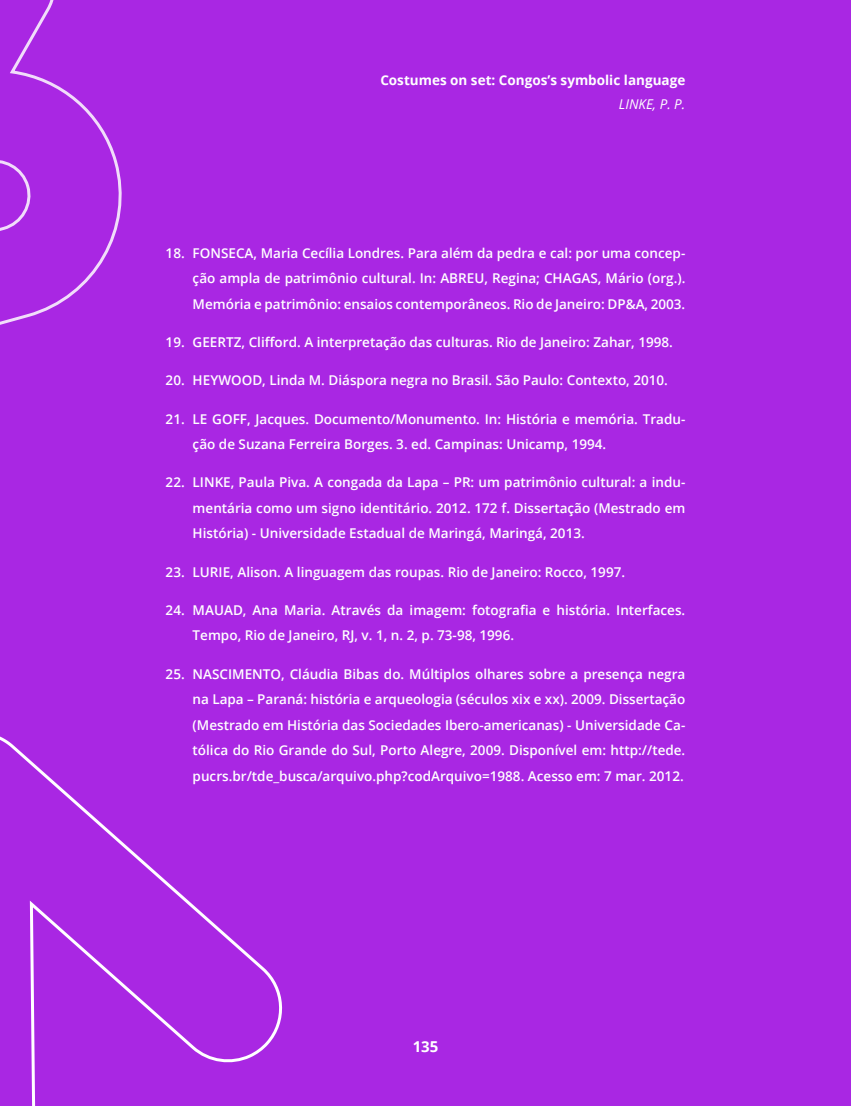
<style>
.page{position:relative;width:851px;height:1106px;background:#fff}
.page>*{position:absolute;margin:0;border:0;box-sizing:border-box;transform-origin:0 0}
.t1{font:700 15px "Open Sans";color:#fff}
.t2{font:600 13.5px/25.5px "Open Sans";color:#fff;text-align:justify}
.t3{font:700 13.5px "Open Sans";color:#fff}
.t4{font:italic 13.5px "Open Sans";color:#fff}
</style>
<div class="page">
<div style="left:0;top:0;width:850px;height:1106px;background:#a927e3"></div>
<svg style="left:0;top:0;width:122px;height:230px"></svg>
<svg style="left:0;top:230px;width:283px;height:876px"></svg>
<p class="t3" style="left:380px;top:70px;width:306px">Costumes on set: Congos’s symbolic language</p>
<p class="t4" style="left:619px;top:95px;width:68px">LINKE, P. P.</p>
<p class="t2" style="left:193px;top:240px;width:494px;text-indent:-27px">18. FONSECA, Maria Cecília Londres. Para além da pedra e cal: por uma concep&shy;ção ampla de patrimônio cultural. In: ABREU, Regina; CHAGAS, Mário (org.).<br>Memória e patrimônio: ensaios contemporâneos. Rio de Janeiro: DP&amp;A, 2003.</p>
<p class="t2" style="left:166px;top:329px;width:508px">19. GEERTZ, Clifford. A interpretação das culturas. Rio de Janeiro: Zahar, 1998.</p>
<p class="t2" style="left:166px;top:367px;width:503px">20. HEYWOOD, Linda M. Diáspora negra no Brasil. São Paulo: Contexto, 2010.</p>
<p class="t2" style="left:193px;top:405px;width:494px;text-indent:-27px">21. LE GOFF, Jacques. Documento/Monumento. In: História e memória. Tradu&shy;ção de Suzana Ferreira Borges. 3. ed. Campinas: Unicamp, 1994.</p>
<p class="t2" style="left:193px;top:469px;width:494px;text-indent:-27px">22. LINKE, Paula Piva. A congada da Lapa – PR: um patrimônio cultural: a indu&shy;mentária como um signo identitário. 2012. 172 f. Dissertação (Mestrado em História) - Universidade Estadual de Maringá, Maringá, 2013.</p>
<p class="t2" style="left:166px;top:559px;width:461px">23. LURIE, Alison. A linguagem das roupas. Rio de Janeiro: Rocco, 1997.</p>
<p class="t2" style="left:193px;top:597px;width:494px;text-indent:-27px">24. MAUAD, Ana Maria. Através da imagem: fotografia e história. Interfaces.<br>Tempo, Rio de Janeiro, RJ, v. 1, n. 2, p. 73-98, 1996.</p>
<p class="t2" style="left:193px;top:661px;width:494px;text-indent:-27px">25. NASCIMENTO, Cláudia Bibas do. Múltiplos olhares sobre a presença negra na Lapa – Paraná: história e arqueologia (séculos xix e xx). 2009. Dissertação (Mestrado em História das Sociedades Ibero-americanas) - Universidade Ca&shy;tólica do Rio Grande do Sul, Porto Alegre, 2009. Disponível em: http://tede. pucrs.br/tde_busca/arquivo.php?codArquivo=1988. Acesso em: 7 mar. 2012.</p>
<p class="t1" style="left:412px;top:1035px;width:27px">135</p>
</div>
